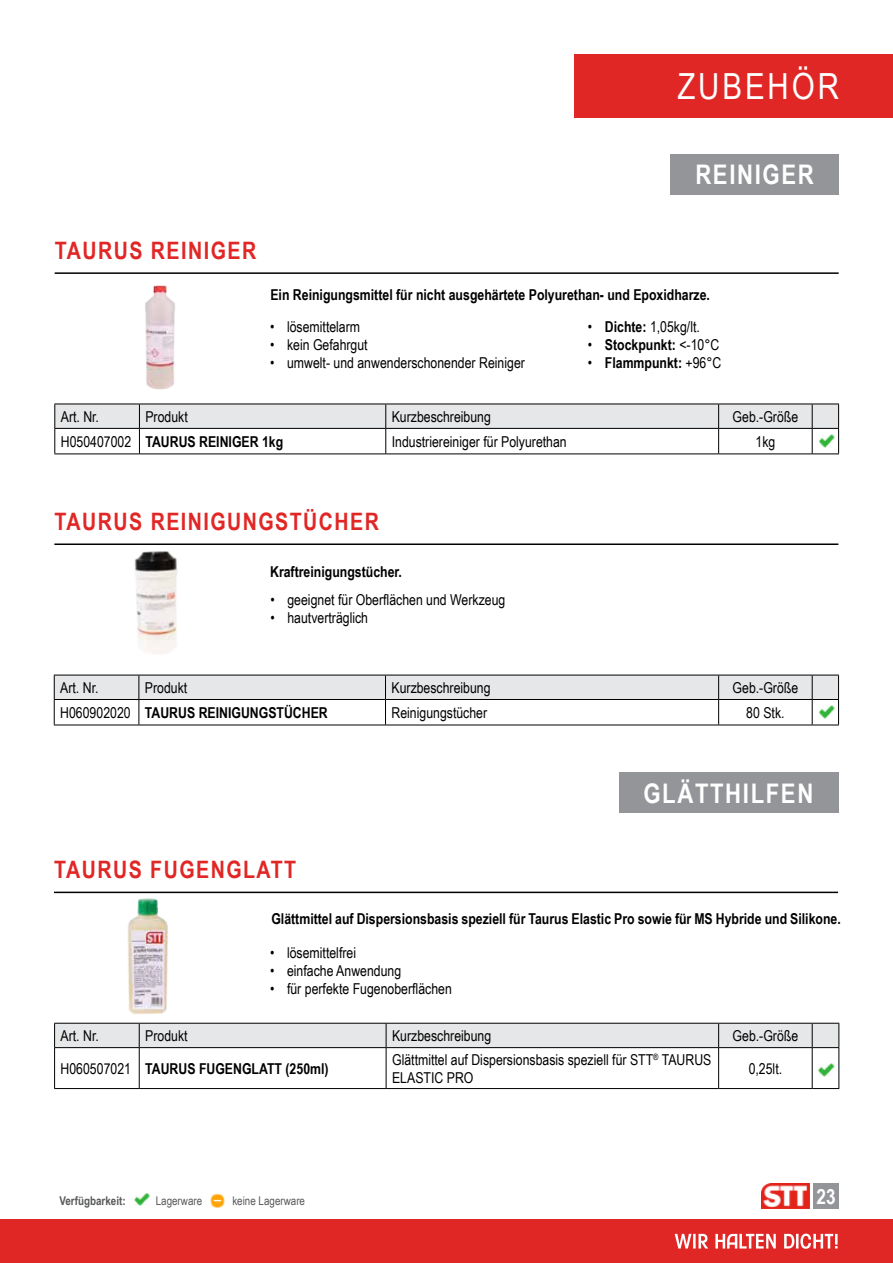
<style>
.page{position:relative;width:893px;height:1263px;background:#fff}
.page>*{position:absolute;margin:0;border:0;box-sizing:border-box;transform-origin:0 0}
.t1{font:36px "Arial Narrow";letter-spacing:.08em;color:#fff}
.t2{font:700 27px "Arial Narrow";letter-spacing:.06em;color:#fff}
.t3{font:700 24px "Arial Narrow";letter-spacing:.06em;color:#e12726}
.t4{font:700 21px "Arial Narrow";color:#fff}
.t5{font:15px/18px "Arial Narrow";color:#000}
.t6{font:700 15px "Arial Narrow";color:#000}
.t7{font:12px "Arial Narrow";color:#58595b}
.t8{font:700 12px "Arial Narrow";color:#58595b}
.s1{font-weight:700}
.s2{font-weight:400}
</style>
<div class="page">
<div style="left:0;top:1219px;width:893px;height:44px;background:#e12726"></div>
<svg style="left:675px;top:1233px;width:162px;height:16px"></svg>
<img style="left:762px;top:1183px;width:48px;height:26px">
<div style="left:813px;top:1183px;width:26px;height:26px;background:#939598"></div>
<img style="left:134px;top:1193px;width:16px;height:13px">
<img style="left:210px;top:1193px;width:15px;height:15px">
<div style="left:670px;top:154px;width:169px;height:41px;background:#939598"></div>
<hr style="left:55px;top:272px;width:784px;height:2px;background:#000">
<svg style="left:54px;top:404px;width:785px;height:50px"></svg>
<img style="left:818px;top:435px;width:19px;height:13px">
<img style="left:66px;top:285px;width:190px;height:119px">
<hr style="left:54px;top:543px;width:784px;height:2px;background:#000">
<svg style="left:54px;top:675px;width:785px;height:51px"></svg>
<img style="left:818px;top:706px;width:19px;height:13px">
<img style="left:61px;top:543px;width:192px;height:144px">
<div style="left:619px;top:773px;width:220px;height:40px;background:#939598"></div>
<hr style="left:54px;top:892px;width:784px;height:1px;background:#000">
<img style="left:127px;top:898px;width:41px;height:117px">
<hr style="left:54px;top:1048px;width:1px;height:40px;background:#000">
<hr style="left:54px;top:1088px;width:85px;height:1px;background:#000">
<hr style="left:386px;top:1088px;width:333px;height:1px;background:#000">
<hr style="left:719px;top:1088px;width:93px;height:1px;background:#000">
<hr style="left:139px;top:1048px;width:1px;height:40px;background:#000">
<hr style="left:386px;top:1048px;width:1px;height:40px;background:#000">
<hr style="left:139px;top:1088px;width:247px;height:1px;background:#000">
<hr style="left:718px;top:1048px;width:1px;height:40px;background:#000">
<hr style="left:812px;top:1048px;width:1px;height:40px;background:#000">
<svg style="left:812px;top:1088px;width:27px;height:1px"></svg>
<hr style="left:838px;top:1048px;width:1px;height:40px;background:#000">
<svg style="left:54px;top:1023px;width:785px;height:25px;background:#d5d6d7"></svg>
<img style="left:818px;top:1063px;width:17px;height:13px">
<div style="left:574px;top:54px;width:319px;height:63px;background:#e12726"></div>
<h1 class="t1" style="left:677px;top:60px;width:163px">ZUBEHÖR</h1>
<h2 class="t2" style="left:695px;top:154px;width:30px">REINI</h2>
<h2 class="t2" style="left:762px;top:154px;width:53px">GER</h2>
<h3 class="t3" style="left:55px;top:232px;width:123px">TAURUS REINI</h3>
<h3 class="t3" style="left:211px;top:232px;width:47px">GER</h3>
<p class="t6" style="left:270px;top:283px;width:441px">Ein Reinigungsmittel für nicht ausgehärtete Polyurethan- und Epoxidharze.</p>
<p class="t5" style="left:270px;top:317px;width:92px">• lösemittelarm</p>
<p class="t5" style="left:270px;top:335px;width:99px">• kein Gefahrgut</p>
<p class="t5" style="left:270px;top:353px;width:256px">• umwelt- und anwenderschonender Reiniger</p>
<p class="t5" style="left:588px;top:317px;width:114px">• <span class="s1">Dichte:</span> 1,05kg/lt.</p>
<p class="t6" style="left:588px;top:333px;width:133px"><span class="s2">•</span> Stockpunkt: <span class="s2">&lt;-10°C</span></p>
<p class="t6" style="left:588px;top:351px;width:135px"><span class="s2">•</span> Flammpunkt: <span class="s2">+96°C</span></p>
<p class="t5" style="left:61px;top:407px;width:40px">Art. Nr.</p>
<p class="t5" style="left:145px;top:407px;width:44px">Produkt</p>
<p class="t5" style="left:392px;top:407px;width:101px">Kurzbeschreibung</p>
<p class="t5" style="left:733px;top:407px;width:67px">Geb.-Größe</p>
<p class="t6" style="left:61px;top:430px;width:224px"><span class="s2">H050407002</span> TAURUS REINIGER 1kg</p>
<p class="t5" style="left:392px;top:432px;width:177px">Industriereiniger für Polyurethan</p>
<p class="t5" style="left:755px;top:432px;width:21px">1kg</p>
<h3 class="t3" style="left:55px;top:503px;width:123px">TAURUS REINI</h3>
<h3 class="t3" style="left:210px;top:503px;width:109px">GUNGSTÜCHE</h3>
<h3 class="t3" style="left:365px;top:503px;width:16px">R</h3>
<p class="t6" style="left:270px;top:560px;width:133px">Kraftreinigungstücher.</p>
<p class="t5" style="left:270px;top:590px;width:236px">• geeignet für Oberflächen und Werkzeug</p>
<p class="t5" style="left:270px;top:608px;width:99px">• hautverträglich</p>
<p class="t5" style="left:60px;top:678px;width:40px">Art. Nr.</p>
<p class="t5" style="left:145px;top:678px;width:44px">Produkt</p>
<p class="t5" style="left:391px;top:678px;width:101px">Kurzbeschreibung</p>
<p class="t5" style="left:733px;top:678px;width:67px">Geb.-Größe</p>
<p class="t6" style="left:60px;top:701px;width:234px"><span class="s2">H060902020</span> TAURUS REINIGUNGSTÜCHE</p>
<p class="t6" style="left:319px;top:701px;width:10px">R</p>
<p class="t5" style="left:391px;top:703px;width:97px">Reinigungstücher</p>
<p class="t5" style="left:746px;top:703px;width:40px">80 Stk.</p>
<h2 class="t2" style="left:643px;top:773px;width:154px">GLÄTTHI LFEN</h2>
<h3 class="t3" style="left:54px;top:851px;width:244px">TAURUS FUGENGLATT</h3>
<p class="t6" style="left:271px;top:907px;width:571px">Glättmittel auf Dispersionsbasis speziell für Taurus Elastic Pro sowie für MS Hybride und Silikone.</p>
<p class="t5" style="left:270px;top:943px;width:88px">• lösemittelfrei</p>
<p class="t5" style="left:270px;top:961px;width:133px">• einfache Anwendung</p>
<p class="t5" style="left:270px;top:979px;width:183px">• für perfekte Fugenoberflächen</p>
<p class="t5" style="left:61px;top:1026px;width:40px">Art. Nr.</p>
<p class="t5" style="left:145px;top:1026px;width:44px">Produkt</p>
<p class="t5" style="left:392px;top:1026px;width:101px">Kurzbeschreibung</p>
<p class="t5" style="left:733px;top:1026px;width:67px">Geb.-Größe</p>
<p class="t6" style="left:61px;top:1057px;width:270px"><span class="s2">H060507021</span> TAURUS FUGENGLATT (250ml)</p>
<p class="t5" style="left:392px;top:1050px;width:321px">Glättmittel auf Dispersionsbasis speziell für STT<sup>®</sup> TAURUS<br>ELASTIC PRO</p>
<p class="t5" style="left:749px;top:1059px;width:35px">0,25lt.</p>
<p class="t8" style="left:59px;top:1191px;width:68px">Verfügbarkeit:</p>
<p class="t7" style="left:156px;top:1191px;width:48px">Lagerware</p>
<p class="t7" style="left:232px;top:1191px;width:74px">keine Lagerware</p>
<h3 class="t4" style="left:817px;top:1180px;width:21px">23</h3>
</div>
